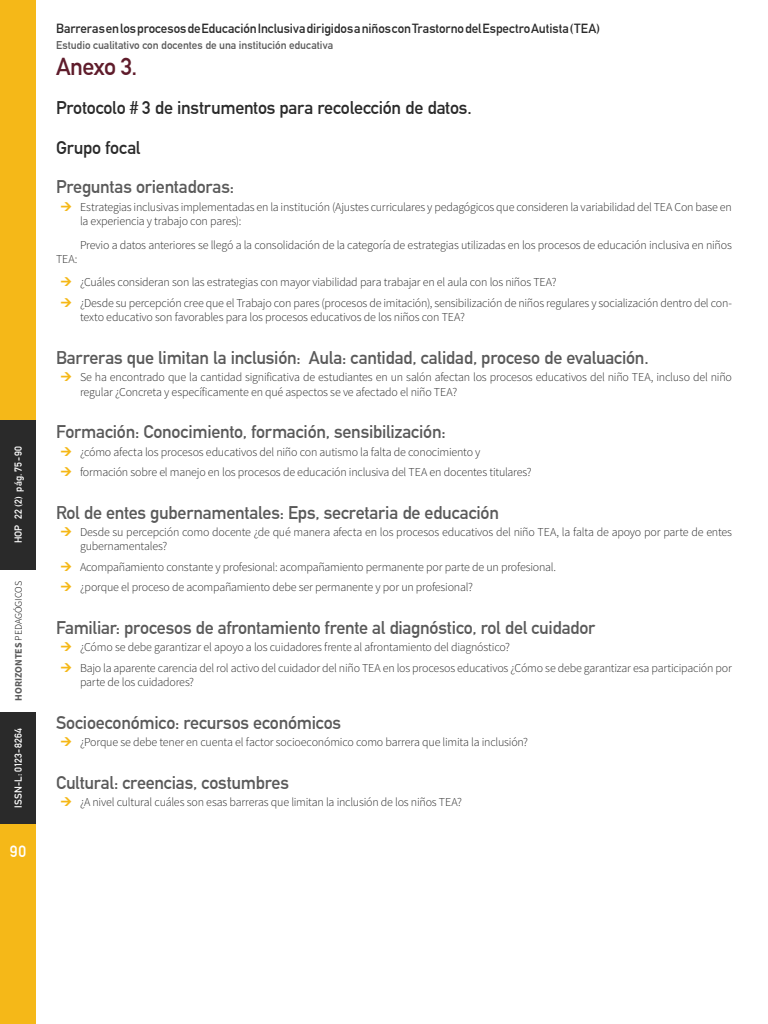
<style>
.page{position:relative;width:768px;height:1024px;background:#fff}
.page>*{position:absolute;margin:0;border:0;box-sizing:border-box;transform-origin:0 0}
.t1{font:700 24px "DIN Alternate";letter-spacing:-.035em;color:#5f1c2b}
.t2{font:700 18px "DIN Alternate";letter-spacing:-.01em;color:#5a5a5a}
.t3{font:700 18px/39.6px "DIN Alternate";letter-spacing:-.01em;color:#2a2a2a}
.t4{font:700 16px "DIN Alternate";color:#fff}
.t5{font:700 13px "DIN Alternate";letter-spacing:-.005em;color:#2a2a2a}
.t6{font:300 12px/20.4px "Source Sans Pro";letter-spacing:-.015em;color:#2a2a2a}
.t7{font:700 11.1px "DIN Alternate";color:#5a5a5a}
.t8{font:700 10px "DIN Alternate";letter-spacing:.015em;color:#fff}
.t9{font:300 10px "Source Sans Pro";letter-spacing:-.015em;color:#000}
.s1{font-weight:700;color:#5a5a5a}
</style>
<div class="page">
<div style="left:0;top:712px;width:36px;height:312px;background:#f5b818"></div>
<div style="left:0;top:0;width:36px;height:570px;background:#f5b818"></div>
<div style="left:0;top:420px;width:36px;height:150px;background:#2a2a2a"></div>
<div style="left:0;top:712px;width:36px;height:112px;background:#2a2a2a"></div>
<p class="t8" style="left:11px;top:543px;width:98px;rotate:-90deg">HOP 22 (2) pág. 75-90</p>
<p class="t9" style="left:12px;top:701px;width:121px;rotate:-90deg"><span class="s1">HORIZONTES</span> PEDAGÓGICOS</p>
<p class="t8" style="left:11px;top:808px;width:81px;rotate:-90deg">ISSN-L: 0123-8264</p>
<h3 class="t4" style="left:10px;top:839px;width:18px">90</h3>
<p class="t5" style="left:56px;top:19px;width:546px">Barreras en los procesos de Educación Inclusiva dirigidos a niños con Trastorno del Espectro Autista (TEA)</p>
<p class="t7" style="left:56px;top:36px;width:279px">Estudio cualitativo con docentes de una institución educativa</p>
<h1 class="t1" style="left:56px;top:48px;width:83px">Anexo 3.</h1>
<h2 class="t3" style="left:56px;top:87px;width:417px">Protocolo # 3 de instrumentos para recolección de datos.<br>Grupo focal</h2>
<h2 class="t2" style="left:56px;top:173px;width:180px">Preguntas orientadoras:</h2>
<p class="t6" style="left:80px;top:200px;width:653px;line-height:14.4px">Estrategias inclusivas implementadas en la institución (Ajustes curriculares y pedagógicos que consideren la variabilidad del TEA Con base en la experiencia y trabajo con pares):</p>
<p class="t6" style="left:80px;top:234px;width:653px">Previo a datos anteriores se llegó a la consolidación de la categoría de estrategias utilizadas en los procesos de educación inclusiva en niños</p>
<p class="t6" style="left:56px;top:249px;width:23px">TEA:</p>
<p class="t6" style="left:80px;top:272px;width:654px">¿Cuáles consideran son las estrategias con mayor viabilidad para trabajar en el aula con los niños TEA?<br>¿Desde su percepción cree que el Trabajo con pares (procesos de imitación), sensibilización de niños regulares y socialización dentro del con-</p>
<p class="t6" style="left:80px;top:307px;width:386px">texto educativo son favorables para los procesos educativos de los niños con TEA?</p>
<h2 class="t2" style="left:56px;top:344px;width:594px">Barreras que limitan la inclusión: Aula: cantidad, calidad, proceso de evaluación.</h2>
<p class="t6" style="left:80px;top:370px;width:654px;line-height:14.4px">Se ha encontrado que la cantidad significativa de estudiantes en un salón afectan los procesos educativos del niño TEA, incluso del niño regular ¿Concreta y específicamente en qué aspectos se ve afectado el niño TEA?</p>
<h2 class="t2" style="left:56px;top:418px;width:391px">Formación: Conocimiento, formación, sensibilización:</h2>
<p class="t6" style="left:80px;top:441px;width:453px">¿cómo afecta los procesos educativos del niño con autismo la falta de conocimiento y formación sobre el manejo en los procesos de educación inclusiva del TEA en docentes titulares?</p>
<h2 class="t2" style="left:56px;top:499px;width:445px">Rol de entes gubernamentales: Eps, secretaria de educación</h2>
<p class="t6" style="left:80px;top:525px;width:654px;line-height:14.4px">Desde su percepción como docente ¿de qué manera afecta en los procesos educativos del niño TEA, la falta de apoyo por parte de entes gubernamentales?</p>
<p class="t6" style="left:80px;top:557px;width:478px">Acompañamiento constante y profesional: acompañamiento permanente por parte de un profesional. ¿porque el proceso de acompañamiento debe ser permanente y por un profesional?</p>
<h2 class="t2" style="left:56px;top:614px;width:541px">Familiar: procesos de afrontamiento frente al diagnóstico, rol del cuidador</h2>
<p class="t6" style="left:80px;top:637px;width:653px">¿Cómo se debe garantizar el apoyo a los cuidadores frente al afrontamiento del diagnóstico?<br>Bajo la aparente carencia del rol activo del cuidador del niño TEA en los procesos educativos ¿Cómo se debe garantizar esa participación por</p>
<p class="t6" style="left:80px;top:672px;width:116px">parte de los cuidadores?</p>
<h2 class="t2" style="left:56px;top:709px;width:287px">Socioeconómico: recursos económicos</h2>
<p class="t6" style="left:80px;top:732px;width:449px">¿Porque se debe tener en cuenta el factor socioeconómico como barrera que limita la inclusión?</p>
<h2 class="t2" style="left:56px;top:769px;width:235px">Cultural: creencias, costumbres</h2>
<p class="t6" style="left:80px;top:792px;width:384px">¿A nivel cultural cuáles son esas barreras que limitan la inclusión de los niños TEA?</p>
</div>
